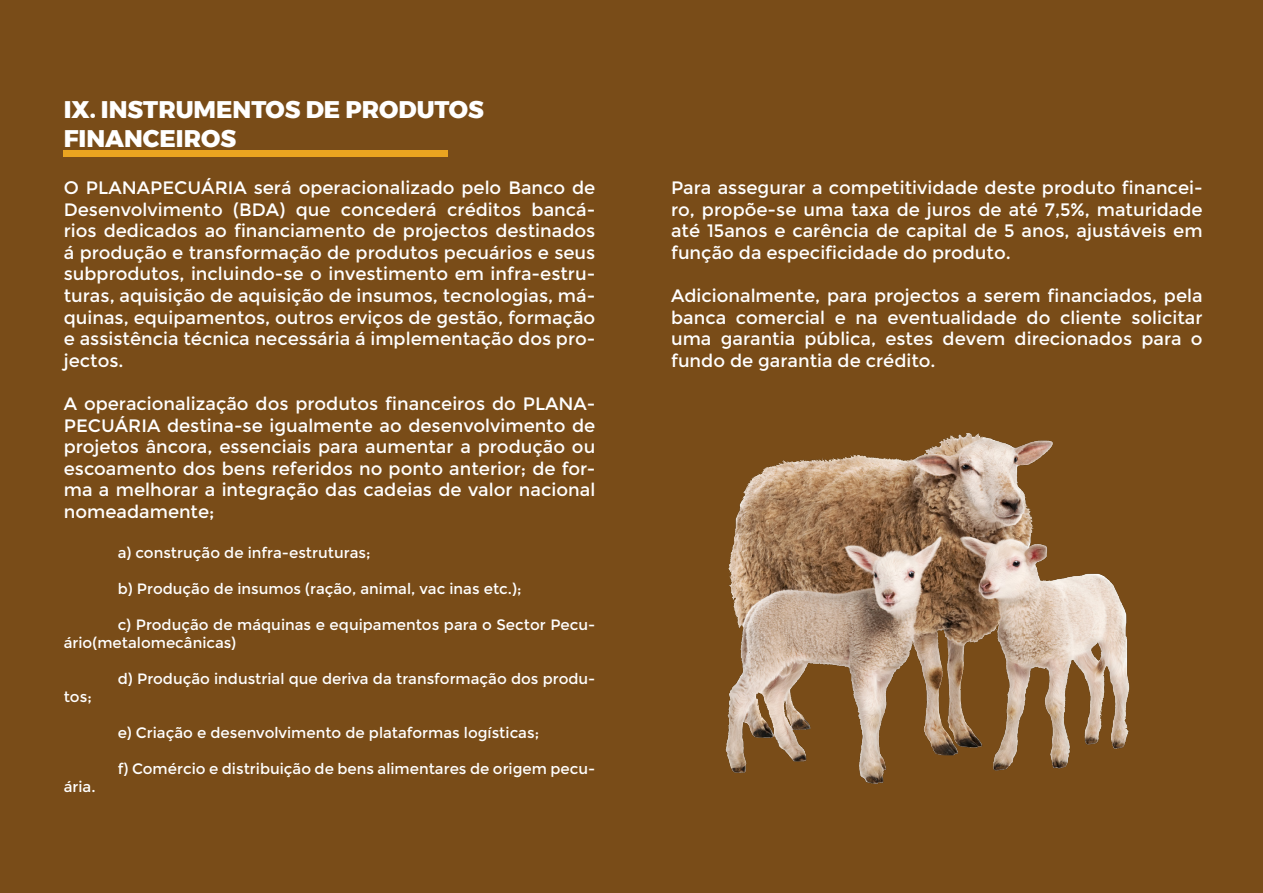
<style>
.page{position:relative;width:1263px;height:893px;background:#fff}
.page>*{position:absolute;margin:0;border:0;box-sizing:border-box;transform-origin:0 0}
.TÍTULOS{font:800 24px "Montserrat";color:#fff}
.t1{font:18px/21.6px "Montserrat";color:#fff;text-align:justify}
.t2{font:15px/18px "Montserrat";color:#fff}
</style>
<div class="page">
<div style="left:0;top:0;width:1262px;height:893px;background:#794c18"></div>
<div style="left:64px;top:150px;width:384px;height:7px;background:#eaa420"></div>
<img style="left:725px;top:434px;width:405px;height:350px">
<p class="TÍTULOS" style="left:64px;top:90px;width:422px">IX. INSTRUMENTOS DE PRODUTOS</p>
<p class="TÍTULOS" style="left:64px;top:119px;width:174px">FINANCEIROS</p>
<p class="t1" style="left:64px;top:177px;width:533px">O PLANAPECUÁRIA será operacionalizado pelo Banco de Desenvolvimento (BDA) que concederá créditos bancá&shy;rios dedicados ao financiamento de projectos destinados á produção e transformação de produtos pecuários e seus subprodutos, incluindo-se o investimento em infra-estru&shy;turas, aquisição de aquisição de insumos, tecnologias, má&shy;quinas, equipamentos, outros erviços de gestão, formação e assistência técnica necessária á implementação dos pro&shy;jectos.</p>
<p class="t1" style="left:64px;top:393px;width:533px">A operacionalização dos produtos financeiros do PLANA-PECUÁRIA destina-se igualmente ao desenvolvimento de projetos âncora, essenciais para aumentar a produção ou escoamento dos bens referidos no ponto anterior; de for&shy;ma a melhorar a integração das cadeias de valor nacional nomeadamente;</p>
<p class="t2" style="left:118px;top:543px;width:254px">a) construção de infra-estruturas;</p>
<p class="t2" style="left:118px;top:579px;width:405px">b) Produção de insumos (ração, animal, vac inas etc.);</p>
<p class="t2" style="left:64px;top:615px;width:533px;text-indent:54px">c) Produção de máquinas e equipamentos para o Sector Pecu&shy;ário(metalomecânicas)</p>
<p class="t2" style="left:118px;top:669px;width:479px">d) Produção industrial que deriva da transformação dos produ-</p>
<p class="t2" style="left:64px;top:687px;width:30px">tos;</p>
<p class="t2" style="left:118px;top:723px;width:423px">e) Criação e desenvolvimento de plataformas logísticas;</p>
<p class="t2" style="left:118px;top:759px;width:479px">f) Comércio e distribuição de bens alimentares de origem pecu-</p>
<p class="t2" style="left:64px;top:777px;width:33px">ária.</p>
<p class="t1" style="left:671px;top:177px;width:533px">Para assegurar a competitividade deste produto financei&shy;ro, propõe-se uma taxa de juros de até 7,5%, maturidade até 15anos e carência de capital de 5 anos, ajustáveis em função da especificidade do produto.</p>
<p class="t1" style="left:671px;top:285px;width:533px">Adicionalmente, para projectos a serem financiados, pela banca comercial e na eventualidade do cliente solicitar uma garantia pública, estes devem direcionados para o fundo de garantia de crédito.</p>
</div>
